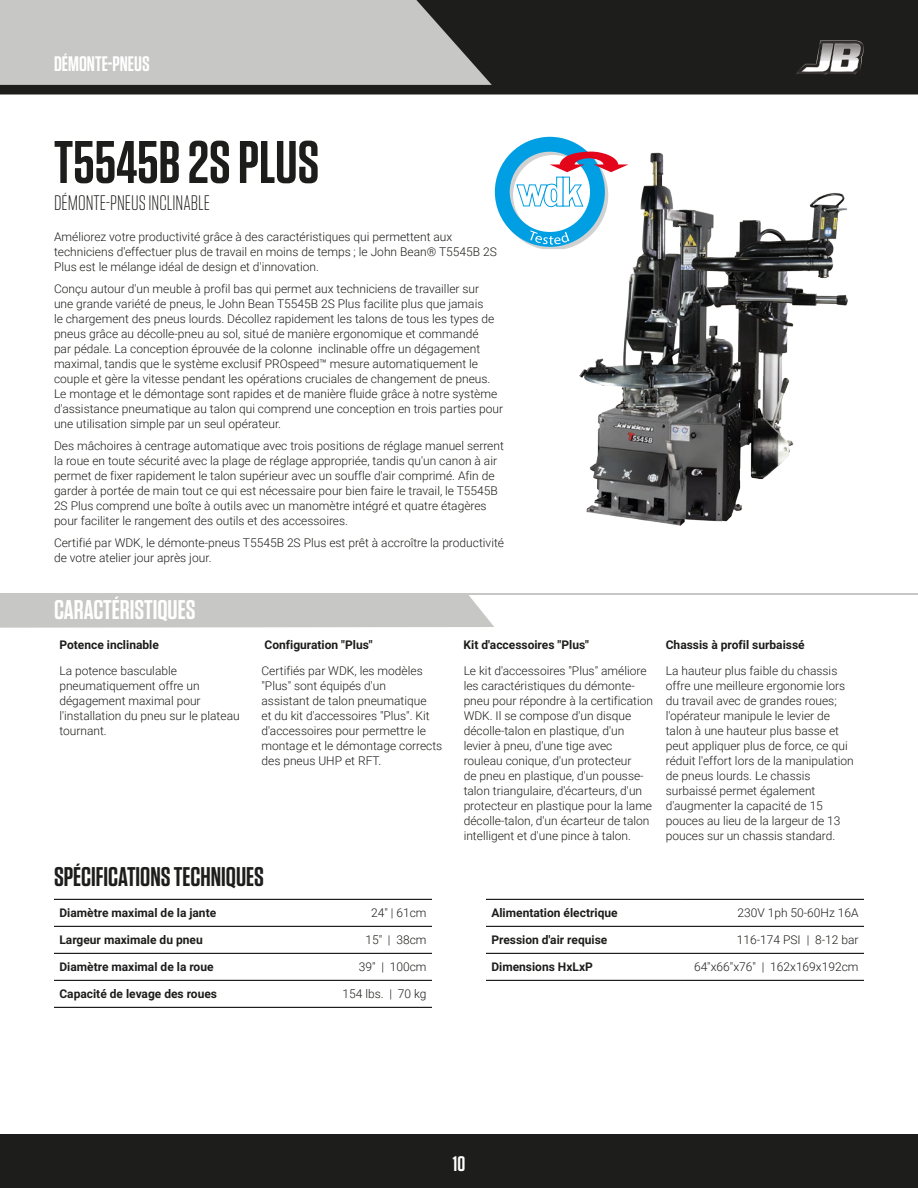
<style>
.page{position:relative;width:918px;height:1188px;background:#fff}
.page>*{position:absolute;margin:0;border:0;box-sizing:border-box;transform-origin:0 0}
.t1{font:600 60px "Tungsten";color:#1d1d1b}
.t2{font:600 27px "Tungsten";color:#1d1d1b}
.t3{font:600 27px "Tungsten";color:#fff}
.t4{font:300 21px "Tungsten";color:#1d1d1b}
.t5{font:600 21px "Tungsten";color:#fff}
.product_description{font:300 12px/15px "Roboto";color:#1d1d1b}
.feature_name{font:700 12px "Roboto";color:#1d1d1b}
.tech_specs_col_2{font:300 12px "Roboto";color:#1d1d1b}
</style>
<div class="page">
<div style="left:0;top:1134px;width:918px;height:54px;background:#1d1d1b"></div>
<div style="left:0;top:0;width:918px;height:94px;background:#1d1d1b"></div>
<svg style="left:0;top:0;width:492px;height:85px;background:#b9b9b8"></svg>
<svg style="left:797px;top:40px;width:67px;height:34px"></svg>
<img style="left:579px;top:152px;width:269px;height:374px">
<svg style="left:495px;top:137px;width:133px;height:112px"></svg>
<hr style="left:0;top:593px;width:918px;height:2px;background:#c7c7c6">
<div style="left:0;top:595px;width:494px;height:33px;background:#c7c7c6"></div>
<hr style="left:54px;top:899px;width:189px;height:1px;background:#1d1d1b">
<hr style="left:54px;top:926px;width:189px;height:1px;background:#1d1d1b">
<hr style="left:54px;top:953px;width:189px;height:1px;background:#1d1d1b">
<hr style="left:243px;top:953px;width:189px;height:1px;background:#1d1d1b">
<hr style="left:54px;top:980px;width:189px;height:1px;background:#1d1d1b">
<hr style="left:243px;top:980px;width:189px;height:1px;background:#1d1d1b">
<hr style="left:54px;top:1007px;width:189px;height:1px;background:#1d1d1b">
<hr style="left:243px;top:1007px;width:189px;height:1px;background:#1d1d1b">
<hr style="left:243px;top:899px;width:189px;height:1px;background:#1d1d1b">
<hr style="left:243px;top:926px;width:189px;height:1px;background:#1d1d1b">
<hr style="left:486px;top:899px;width:196px;height:1px;background:#1d1d1b">
<hr style="left:486px;top:926px;width:196px;height:1px;background:#1d1d1b">
<hr style="left:486px;top:953px;width:196px;height:1px;background:#1d1d1b">
<hr style="left:682px;top:953px;width:182px;height:1px;background:#1d1d1b">
<hr style="left:486px;top:980px;width:196px;height:1px;background:#1d1d1b">
<hr style="left:682px;top:980px;width:182px;height:1px;background:#1d1d1b">
<hr style="left:682px;top:899px;width:182px;height:1px;background:#1d1d1b">
<hr style="left:682px;top:926px;width:182px;height:1px;background:#1d1d1b">
<h3 class="t5" style="left:54px;top:52px;width:97px">DÉMONTE-PNEUS</h3>
<p class="t1" style="left:54px;top:131px;width:267px">T5545B 2S PLUS</p>
<p class="t4" style="left:54px;top:192px;width:158px">DÉMONTE-PNEUS INCLINABLE</p>
<p class="product_description" style="left:54px;top:229px;width:444px">Améliorez votre productivité grâce à des caractéristiques qui permettent aux techniciens d'effectuer plus de travail en moins de temps ; le John Bean® T5545B 2S<br>Plus est le mélange idéal de design et d'innovation.</p>
<p class="product_description" style="left:54px;top:281px;width:451px">Conçu autour d'un meuble à profil bas qui permet aux techniciens de travailler sur<br>une grande variété de pneus, le John Bean T5545B 2S Plus facilite plus que jamais<br>le chargement des pneus lourds. Décollez rapidement les talons de tous les types de pneus grâce au décolle-pneu au sol, situé de manière ergonomique et commandé<br>par pédale. La conception éprouvée de la colonne inclinable offre un dégagement maximal, tandis que le système exclusif PROspeed™ mesure automatiquement le couple et gère la vitesse pendant les opérations cruciales de changement de pneus.<br>Le montage et le démontage sont rapides et de manière fluide grâce à notre système d'assistance pneumatique au talon qui comprend une conception en trois parties pour une utilisation simple par un seul opérateur.</p>
<p class="product_description" style="left:54px;top:438px;width:451px">Des mâchoires à centrage automatique avec trois positions de réglage manuel serrent la roue en toute sécurité avec la plage de réglage appropriée, tandis qu'un canon à air permet de fixer rapidement le talon supérieur avec un souffle d'air comprimé. Afin de garder à portée de main tout ce qui est nécessaire pour bien faire le travail, le T5545B 2S Plus comprend une boîte à outils avec un manomètre intégré et quatre étagères pour faciliter le rangement des outils et des accessoires.</p>
<p class="product_description" style="left:54px;top:534px;width:452px">Certifié par WDK, le démonte-pneus T5545B 2S Plus est prêt à accroître la productivité de votre atelier jour après jour.</p>
<h2 class="t3" style="left:54px;top:595px;width:143px">CARACTÉRISTIQUES</h2>
<p class="feature_name" style="left:59px;top:636px;width:101px">Potence inclinable</p>
<p class="feature_name" style="left:265px;top:636px;width:110px">Configuration "Plus"</p>
<p class="feature_name" style="left:464px;top:636px;width:127px">Kit d'accessoires "Plus"</p>
<p class="feature_name" style="left:666px;top:636px;width:140px">Chassis à profil surbaissé</p>
<p class="product_description" style="left:59px;top:663px;width:182px">La potence basculable pneumatiquement offre un dégagement maximal pour l'installation du pneu sur le plateau tournant.</p>
<p class="product_description" style="left:262px;top:663px;width:182px">Certifiés par WDK, les modèles "Plus" sont équipés d'un<br>assistant de talon pneumatique<br>et du kit d'accessoires "Plus". Kit d'accessoires pour permettre le montage et le démontage corrects des pneus UHP et RFT.</p>
<p class="product_description" style="left:464px;top:663px;width:191px">Le kit d'accessoires "Plus" améliore les caractéristiques du démonte&shy;pneu pour répondre à la certification WDK. Il se compose d'un disque décolle-talon en plastique, d'un levier à pneu, d'une tige avec rouleau conique, d'un protecteur<br>de pneu en plastique, d'un pousse&shy;talon triangulaire, d'écarteurs, d'un protecteur en plastique pour la lame décolle-talon, d'un écarteur de talon intelligent et d'une pince à talon.</p>
<p class="product_description" style="left:666px;top:663px;width:189px">La hauteur plus faible du chassis offre une meilleure ergonomie lors du travail avec de grandes roues; l'opérateur manipule le levier de talon à une hauteur plus basse et peut appliquer plus de force, ce qui réduit l'effort lors de la manipulation de pneus lourds. Le chassis surbaissé permet également d'augmenter la capacité de 15 pouces au lieu de la largeur de 13 pouces sur un chassis standard.</p>
<h2 class="t2" style="left:54px;top:863px;width:211px">SPÉCIFICATIONS TECHNIQUES</h2>
<p class="feature_name" style="left:59px;top:905px;width:158px">Diamètre maximal de la jante</p>
<p class="feature_name" style="left:59px;top:932px;width:145px">Largeur maximale du pneu</p>
<p class="feature_name" style="left:59px;top:959px;width:156px">Diamètre maximal de la roue</p>
<p class="feature_name" style="left:59px;top:986px;width:159px">Capacité de levage des roues</p>
<p class="tech_specs_col_2" style="left:371px;top:905px;width:57px">24" | 61cm</p>
<p class="tech_specs_col_2" style="left:365px;top:932px;width:63px">15" | 38cm</p>
<p class="tech_specs_col_2" style="left:359px;top:959px;width:69px">39" | 100cm</p>
<p class="tech_specs_col_2" style="left:343px;top:986px;width:86px">154 lbs. | 70 kg</p>
<p class="feature_name" style="left:491px;top:905px;width:128px">Alimentation électrique</p>
<p class="feature_name" style="left:491px;top:932px;width:117px">Pression d'air requise</p>
<p class="feature_name" style="left:491px;top:959px;width:103px">Dimensions HxLxP</p>
<h3 class="t5" style="left:453px;top:1153px;width:14px">10</h3>
<p class="tech_specs_col_2" style="left:737px;top:905px;width:123px">230V 1ph 50-60Hz 16A</p>
<p class="tech_specs_col_2" style="left:737px;top:932px;width:123px">116-174 PSI | 8-12 bar</p>
<p class="tech_specs_col_2" style="left:694px;top:959px;width:166px">64"x66"x76" | 162x169x192cm</p>
</div>
